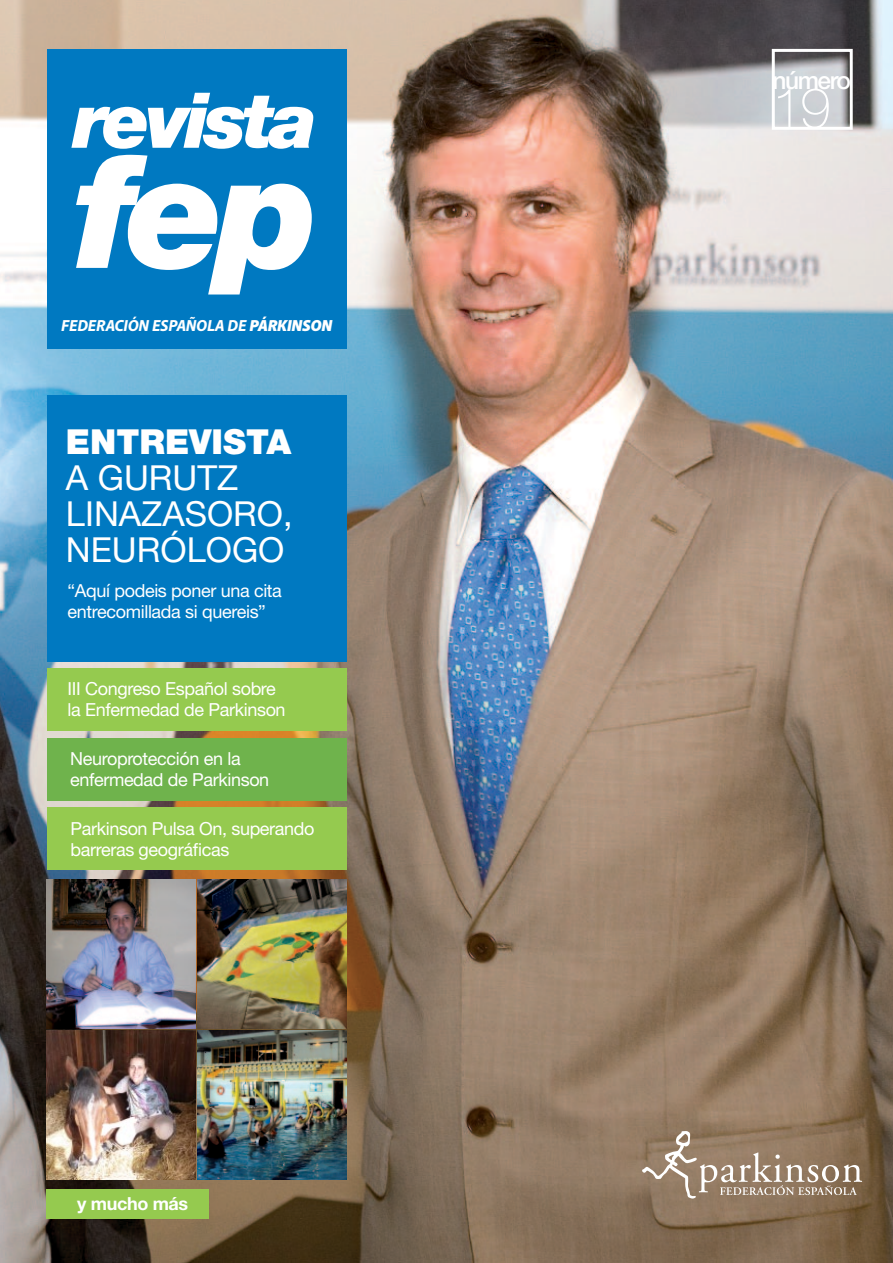
<style>
.page{position:relative;width:893px;height:1263px;background:#fff}
.page>*{position:absolute;margin:0;border:0;box-sizing:border-box;transform-origin:0 0}
.t1{font:italic 900 158.4px "Helvetica Neue LT Std";color:#fff}
.t2{font:italic 900 76.95px "Helvetica Neue LT Std";letter-spacing:-.06em;color:#fff}
.t3{font:100 55.8px "Helvetica Neue LT Std";color:#fff}
.t4{font:34.5px/36px "Helvetica Neue LT Std";color:#fff}
.t5{font:900 34.5px "Helvetica Neue LT Std";color:#fff}
.t6{font:500 24.45px "Helvetica Neue LT Std";letter-spacing:-.06em;color:#fff}
.t7{font:18px/21.6px "Helvetica Neue LT Std";letter-spacing:-.02em;color:#fff}
.t8{font:700 18px "Helvetica Neue LT Std";letter-spacing:-.02em;color:#fff}
.t9{font:italic 800 15.9px "Akagi";color:#fff}
.s1{font-weight:900}
</style>
<div class="page">
<img style="left:0;top:0;width:893px;height:1263px">
<svg style="left:642px;top:1131px;width:220px;height:68px;background:#9f8974"></svg>
<div style="left:772px;top:49px;width:81px;height:81px;border:3px solid #fff"></div>
<div style="left:47px;top:49px;width:300px;height:300px;background:#0079c1"></div>
<div style="left:47px;top:395px;width:300px;height:267px;background:#0079c1"></div>
<div style="left:47px;top:1189px;width:162px;height:29px;background:#95ca4f"></div>
<img style="left:47px;top:1030px;width:149px;height:149px">
<img style="left:198px;top:879px;width:149px;height:149px">
<div style="left:47px;top:668px;width:300px;height:62px;background:#95ca4f"></div>
<div style="left:47px;top:738px;width:300px;height:62px;background:#6fb34c"></div>
<div style="left:47px;top:808px;width:300px;height:62px;background:#95ca4f"></div>
<img style="left:198px;top:1030px;width:149px;height:149px">
<img style="left:47px;top:879px;width:149px;height:149px">
<h2 class="t2" style="left:73px;top:73px;width:246px">revista</h2>
<h1 class="t1" style="left:74px;top:114px;width:247px">fep</h1>
<p class="t9" style="left:61px;top:316px;width:272px">FEDERACIÓN ESPAÑOLA DE <span class="s1">PÁRKINSON</span></p>
<h3 class="t5" style="left:66px;top:421px;width:227px">ENTREVISTA</h3>
<h3 class="t4" style="left:66px;top:460px;width:228px">A GURUTZ<br>LINAZASORO, neurólogo</h3>
<p class="t7" style="left:68px;top:579px;width:216px">“Aquí podeis poner una cita entrecomillada si quereis”</p>
<p class="t7" style="left:68px;top:677px;width:220px">III Congreso Español sobre la Enfermedad de Parkinson</p>
<p class="t7" style="left:70px;top:747px;width:201px">Neuroprotección en la enfermedad de Parkinson</p>
<p class="t7" style="left:71px;top:817px;width:245px">Parkinson Pulsa On, superando barreras geográficas</p>
<p class="t8" style="left:77px;top:1193px;width:113px">y mucho más</p>
<h3 class="t6" style="left:772px;top:65px;width:80px">número</h3>
<h3 class="t3" style="left:772px;top:76px;width:60px">19</h3>
</div>
